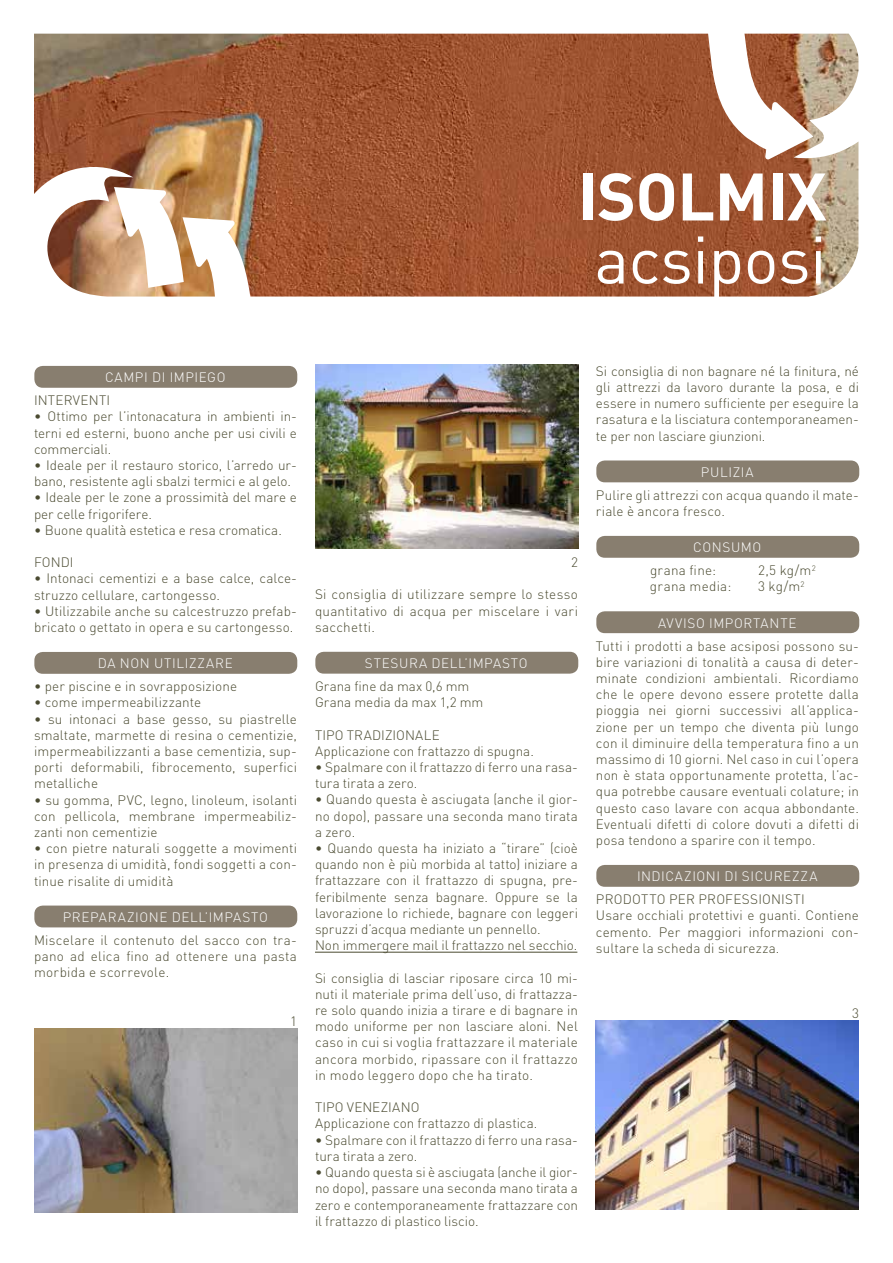
<style>
.page{position:relative;width:893px;height:1263px;background:#fff}
.page>*{position:absolute;margin:0;border:0;box-sizing:border-box;transform-origin:0 0}
.t1{font:66px "DIN";letter-spacing:-.01em;color:#fff}
.t2{font:700 66px "DIN";letter-spacing:-.01em;color:#fff}
.t3{font:300 13.5px/16.2px "DIN";letter-spacing:.005em;color:#4a4a30}
.t4{font:300 13.5px "DIN";letter-spacing:.04em;color:#fff}
</style>
<div class="page">
<img style="left:34px;top:34px;width:824px;height:263px">
<svg style="left:708px;top:33px;width:105px;height:126px"></svg>
<svg style="left:114px;top:187px;width:136px;height:110px"></svg>
<div style="left:34px;top:366px;width:263px;height:22px;background:#887e6f;border-radius:9px"></div>
<div style="left:34px;top:652px;width:263px;height:22px;background:#887e6f;border-radius:9px"></div>
<div style="left:34px;top:905px;width:263px;height:22px;background:#887e6f;border-radius:9px"></div>
<img style="left:34px;top:1028px;width:264px;height:184px">
<hr style="left:315px;top:952px;width:262px;height:1px;background:#4a4a30">
<img style="left:315px;top:365px;width:264px;height:184px">
<div style="left:315px;top:652px;width:263px;height:22px;background:#887e6f;border-radius:9px"></div>
<div style="left:596px;top:460px;width:263px;height:22px;background:#887e6f;border-radius:9px"></div>
<div style="left:596px;top:536px;width:263px;height:22px;background:#887e6f;border-radius:9px"></div>
<div style="left:596px;top:611px;width:263px;height:22px;background:#887e6f;border-radius:9px"></div>
<div style="left:596px;top:865px;width:263px;height:22px;background:#887e6f;border-radius:9px"></div>
<img style="left:595px;top:1020px;width:264px;height:190px">
<h1 class="t2" style="left:578px;top:153px;width:251px">ISOLMIX</h1>
<h1 class="t1" style="left:594px;top:218px;width:234px">acsiposi</h1>
<p class="t4" style="left:105px;top:369px;width:122px">CAMPI DI IMPIEGO</p>
<p class="t3" style="left:34px;top:392px;width:78px">INTERVENTI</p>
<p class="t3" style="left:34px;top:408px;width:264px;text-align:justify">• Ottimo per l’intonacatura in ambienti in&shy;terni ed esterni, buono anche per usi civili e commerciali.</p>
<p class="t3" style="left:34px;top:457px;width:264px">• Ideale per il restauro storico, l’arredo ur&shy;bano, resistente agli sbalzi termici e al gelo.</p>
<p class="t3" style="left:34px;top:489px;width:264px">• Ideale per le zone a prossimità del mare e per celle frigorifere.</p>
<p class="t3" style="left:34px;top:522px;width:249px">• Buone qualità estetica e resa cromatica.</p>
<p class="t3" style="left:34px;top:554px;width:41px">FONDI</p>
<p class="t3" style="left:34px;top:570px;width:264px">• Intonaci cementizi e a base calce, calce&shy;struzzo cellulare, cartongesso.</p>
<p class="t3" style="left:34px;top:603px;width:264px">• Utilizzabile anche su calcestruzzo prefab&shy;bricato o gettato in opera e su cartongesso.</p>
<p class="t4" style="left:98px;top:655px;width:136px">DA NON UTILIZZARE</p>
<p class="t3" style="left:34px;top:678px;width:205px">• per piscine e in sovrapposizione</p>
<p class="t3" style="left:34px;top:694px;width:169px">• come impermeabilizzante</p>
<p class="t3" style="left:34px;top:710px;width:264px;text-align:justify">• su intonaci a base gesso, su piastrelle smaltate, marmette di resina o cementizie, impermeabilizzanti a base cementizia, sup&shy;porti deformabili, fibrocemento, superfici metalliche</p>
<p class="t3" style="left:34px;top:791px;width:264px;text-align:justify">• su gomma, PVC, legno, linoleum, isolanti con pellicola, membrane impermeabiliz&shy;zanti non cementizie</p>
<p class="t3" style="left:34px;top:840px;width:264px;text-align:justify">• con pietre naturali soggette a movimenti in presenza di umidità, fondi soggetti a con&shy;tinue risalite di umidità</p>
<p class="t4" style="left:63px;top:909px;width:207px">PREPARAZIONE DELL’IMPASTO</p>
<p class="t3" style="left:34px;top:932px;width:264px;text-align:justify">Miscelare il contenuto del sacco con tra&shy;pano ad elica fino ad ottenere una pasta morbida e scorrevole.</p>
<p class="t3" style="left:290px;top:1013px;width:8px">1</p>
<p class="t3" style="left:571px;top:554px;width:8px">2</p>
<p class="t3" style="left:315px;top:586px;width:264px;text-align:justify">Si consiglia di utilizzare sempre lo stesso quantitativo di acqua per miscelare i vari sacchetti.</p>
<p class="t4" style="left:365px;top:655px;width:164px">STESURA DELL’IMPASTO</p>
<p class="t3" style="left:315px;top:678px;width:170px">Grana fine da max 0,6 mm<br>Grana media da max 1,2 mm</p>
<p class="t3" style="left:315px;top:726px;width:220px">TIPO TRADIZIONALE<br>Applicazione con frattazzo di spugna.</p>
<p class="t3" style="left:315px;top:759px;width:264px">• Spalmare con il frattazzo di ferro una rasa&shy;tura tirata a zero.</p>
<p class="t3" style="left:315px;top:791px;width:264px;text-align:justify">• Quando questa è asciugata (anche il gior&shy;no dopo), passare una seconda mano tirata a zero.</p>
<p class="t3" style="left:315px;top:840px;width:264px">• Quando questa ha iniziato a “tirare” (cioè quando non è più morbida al tatto) iniziare a frattazzare con il frattazzo di spugna, pre&shy;feribilmente senza bagnare. Oppure se la lavorazione lo richiede, bagnare con leggeri spruzzi d’acqua mediante un pennello.<br>Non immergere mail il frattazzo nel secchio.</p>
<p class="t3" style="left:315px;top:969px;width:264px;text-align:justify">Si consiglia di lasciar riposare circa 10 mi&shy;nuti il materiale prima dell’uso, di frattazza&shy;re solo quando inizia a tirare e di bagnare in modo uniforme per non lasciare aloni. Nel caso in cui si voglia frattazzare il materiale ancora morbido, ripassare con il frattazzo in modo leggero dopo che ha tirato.</p>
<p class="t3" style="left:315px;top:1099px;width:224px">TIPO VENEZIANO<br>Applicazione con frattazzo di plastica.</p>
<p class="t3" style="left:315px;top:1131px;width:264px">• Spalmare con il frattazzo di ferro una rasa&shy;tura tirata a zero.</p>
<p class="t3" style="left:315px;top:1164px;width:264px;text-align:justify">• Quando questa si è asciugata (anche il gior&shy;no dopo), passare una seconda mano tirata a zero e contemporaneamente frattazzare con il frattazzo di plastico liscio.</p>
<p class="t3" style="left:596px;top:363px;width:264px;text-align:justify">Si consiglia di non bagnare né la finitura, né gli attrezzi da lavoro durante la posa, e di essere in numero sufficiente per eseguire la rasatura e la lisciatura contemporaneamen&shy;te per non lasciare giunzioni.</p>
<p class="t4" style="left:701px;top:464px;width:54px">PULIZIA</p>
<p class="t3" style="left:596px;top:487px;width:264px">Pulire gli attrezzi con acqua quando il mate&shy;riale è ancora fresco.</p>
<p class="t4" style="left:693px;top:539px;width:70px">CONSUMO</p>
<p class="t3" style="left:650px;top:562px;width:68px">grana fine:</p>
<p class="t3" style="left:758px;top:562px;width:59px">2,5 kg/m<sup>2</sup></p>
<p class="t3" style="left:650px;top:578px;width:83px">grana media:</p>
<p class="t3" style="left:758px;top:578px;width:48px">3 kg/m<sup>2</sup></p>
<p class="t4" style="left:658px;top:614px;width:140px">AVVISO IMPORTANTE</p>
<p class="t3" style="left:596px;top:637px;width:264px;text-align:justify">Tutti i prodotti a base acsiposi possono su&shy;bire variazioni di tonalità a causa di deter&shy;minate condizioni ambientali. Ricordiamo che le opere devono essere protette dalla pioggia nei giorni successivi all’applica&shy;zione per un tempo che diventa più lungo con il diminuire della temperatura fino a un massimo di 10 giorni. Nel caso in cui l’opera non è stata opportunamente protetta, l’ac&shy;qua potrebbe causare eventuali colature; in questo caso lavare con acqua abbondante.<br>Eventuali difetti di colore dovuti a difetti di posa tendono a sparire con il tempo.</p>
<p class="t4" style="left:637px;top:868px;width:182px">INDICAZIONI DI SICUREZZA</p>
<p class="t3" style="left:596px;top:891px;width:264px">PRODOTTO PER PROFESSIONISTI<br>Usare occhiali protettivi e guanti. Contiene cemento. Per maggiori informazioni con&shy;sultare la scheda di sicurezza.</p>
<p class="t3" style="left:852px;top:1004px;width:8px">3</p>
</div>
